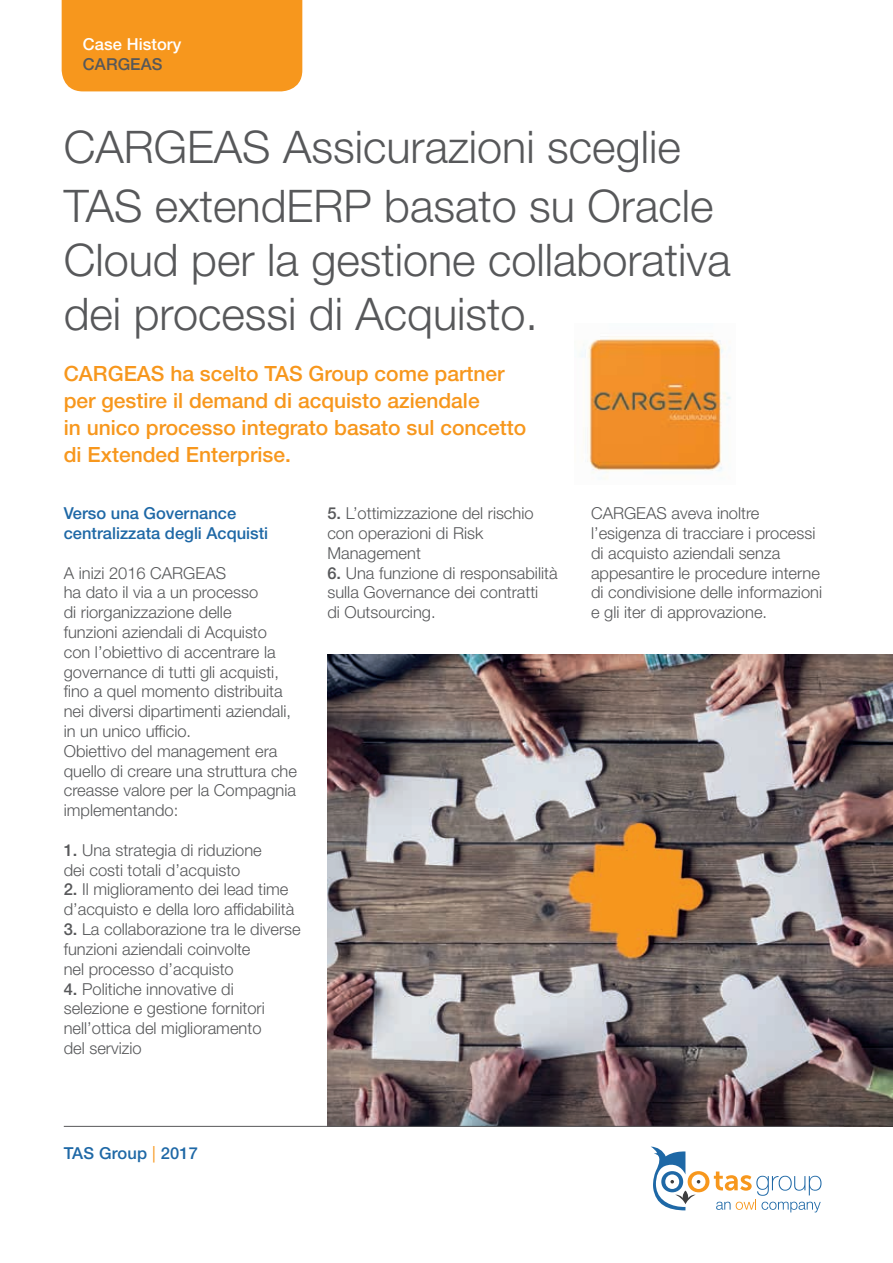
<style>
.page{position:relative;width:893px;height:1263px;background:#fff}
.page>*{position:absolute;margin:0;border:0;box-sizing:border-box;transform-origin:0 0}
.t1{font:300 45px/59.4px "Helvetica Neue LT Std";color:#57585a}
.t2{font:500 21px/27px "Helvetica Neue LT Std";color:#f7971d}
.t3{font:300 16.5px/19.8px "Helvetica Neue LT Std";color:#57585a}
.t4{font:500 16.5px/19.8px "Helvetica Neue LT Std";color:#1e68a6}
.t5{font:500 16.5px "Helvetica Neue LT Std";letter-spacing:.005em;color:#fff}
.t6{font:500 16.5px "Helvetica Neue LT Std";letter-spacing:.005em;color:#57585a}
.s1{font-weight:500}
.s2{font-weight:400;color:#f7971d}
</style>
<div class="page">
<img style="left:580px;top:336px;width:151px;height:143px">
<img style="left:327px;top:654px;width:566px;height:472px">
<hr style="left:64px;top:1126px;width:765px;height:1px;background:#57585a">
<div style="left:62px;top:0;width:240px;height:91px;background:#f7971d"></div>
<svg style="left:651px;top:1146px;width:170px;height:66px"></svg>
<p class="t5" style="left:83px;top:34px;width:100px">Case History</p>
<p class="t6" style="left:83px;top:54px;width:81px">CARGEAS</p>
<h1 class="t1" style="left:64px;top:116px;width:651px">CARGEAS Assicurazioni sceglie<br>TAS extendERP basato su Oracle</h1>
<h1 class="t1" style="left:64px;top:232px;width:668px;line-height:54px">Cloud per la gestione collaborativa dei processi di Acquisto.</h1>
<p class="t2" style="left:64px;top:359px;width:464px">CARGEAS ha scelto TAS Group come partner per gestire il demand di acquisto aziendale<br>in unico processo integrato basato sul concetto di Extended Enterprise.</p>
<p class="t4" style="left:64px;top:503px;width:206px">Verso una Governance centralizzata degli Acquisti</p>
<p class="t3" style="left:64px;top:562px;width:235px">A inizi 2016 CARGEAS<br>ha dato il via a un processo<br>di riorganizzazione delle<br>funzioni aziendali di Acquisto con l’obiettivo di accentrare la governance di tutti gli acquisti, fino a quel momento distribuita nei diversi dipartimenti aziendali, in un unico ufficio.<br>Obiettivo del management era quello di creare una struttura che creasse valore per la Compagnia implementando:</p>
<p class="t3" style="left:64px;top:840px;width:200px"><span class="s1">1.</span> Una strategia di riduzione dei costi totali d’acquisto</p>
<p class="t3" style="left:64px;top:879px;width:232px"><span class="s1">2.</span> Il miglioramento dei lead time d’acquisto e della loro affidabilità</p>
<p class="t3" style="left:64px;top:919px;width:238px"><span class="s1">3.</span> La collaborazione tra le diverse funzioni aziendali coinvolte<br>nel processo d’acquisto</p>
<p class="t3" style="left:64px;top:978px;width:203px"><span class="s1">4.</span> Politiche innovative di selezione e gestione fornitori nell’ottica del miglioramento del servizio</p>
<p class="t3" style="left:327px;top:503px;width:208px"><span class="s1">5.</span> L’ottimizzazione del rischio con operazioni di Risk<br>Management</p>
<p class="t3" style="left:327px;top:562px;width:232px"><span class="s1">6.</span> Una funzione di responsabilità sulla Governance dei contratti<br>di Outsourcing.</p>
<p class="t3" style="left:591px;top:503px;width:233px">CARGEAS aveva inoltre l’esigenza di tracciare i processi di acquisto aziendali senza appesantire le procedure interne di condivisione delle informazioni e gli iter di approvazione.</p>
<p class="t4" style="left:64px;top:1143px;width:136px">TAS Group <span class="s2">|</span> 2017</p>
</div>
